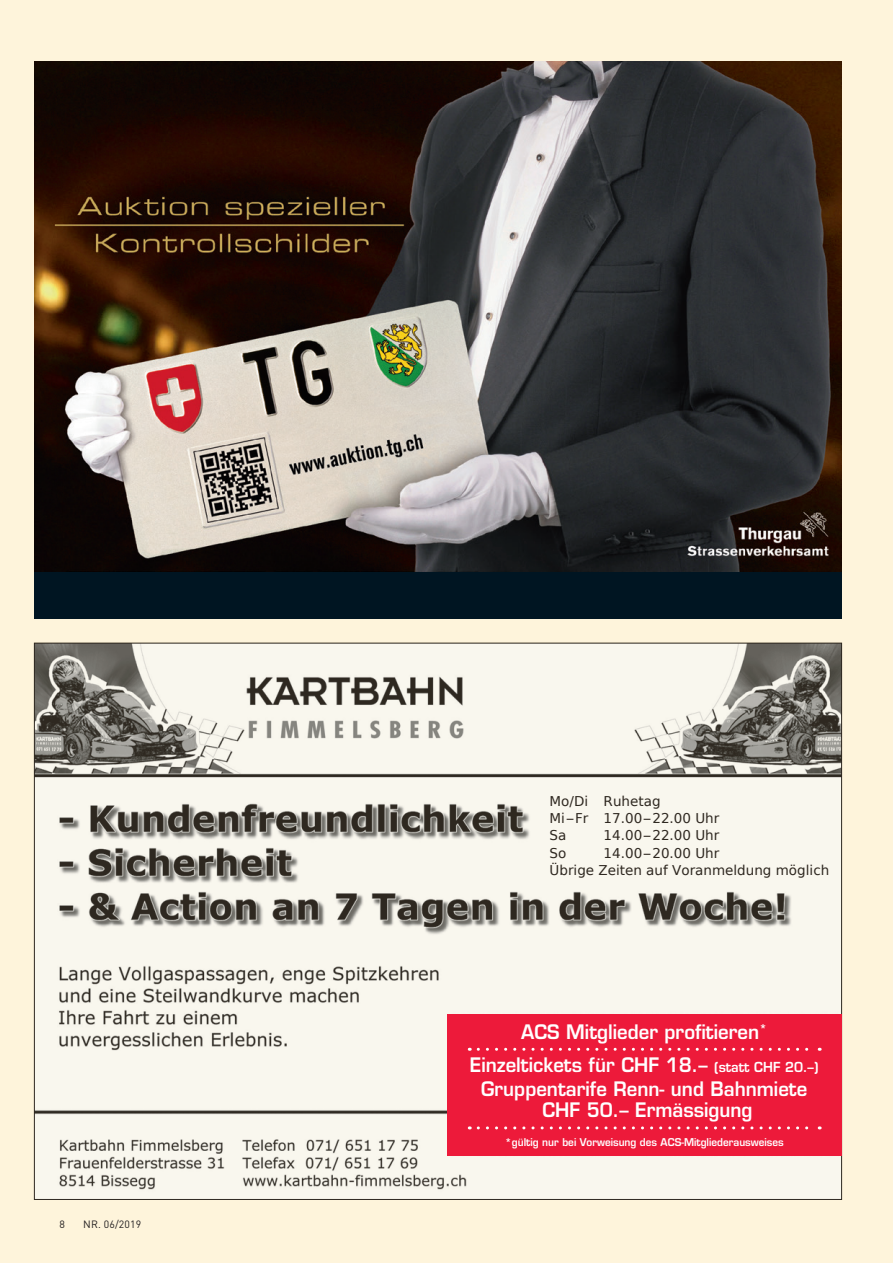
<style>
.page{position:relative;width:893px;height:1263px;background:#fef4db}
.page>*{position:absolute;margin:0;border:0;box-sizing:border-box;transform-origin:0 0}
.Fliesstext{font:600 19.5px "Eurostile";color:#fff;scale:.95 1}
.Fliesstext-2{font:13.5px "Bitstream Vera Sans";color:#231f20}
.Fliesstext-3{font:600 10.5px "Eurostile";color:#fff;scale:.95 1}
.t1{font:10.5px "DIN Pro";letter-spacing:.01em;color:#231f20}
.s1{font-size:13.5px}
</style>
<div class="page">
<div style="left:34px;top:62px;width:808px;height:557px;background:#001522"></div>
<img style="left:34px;top:62px;width:808px;height:510px">
<svg style="left:34px;top:643px;width:808px;height:557px;background:#d9d6ce"></svg>
<div style="left:447px;top:1014px;width:394px;height:141px;background:#ed1a3a"></div>
<svg style="left:478px;top:1048px;width:342px;height:3px"></svg>
<svg style="left:478px;top:1126px;width:342px;height:3px"></svg>
<p class="t1" style="left:60px;top:1216px;width:7px">8</p>
<p class="t1" style="left:83px;top:1216px;width:59px">NR. 06/2019</p>
<p class="Fliesstext-2" style="left:550px;top:793px;width:112px">Mo/Di Ruhetag</p>
<p class="Fliesstext-2" style="left:550px;top:810px;width:171px">Mi–Fr 17.00–22.00 Uhr</p>
<p class="Fliesstext-2" style="left:550px;top:828px;width:18px">Sa</p>
<p class="Fliesstext-2" style="left:604px;top:828px;width:117px">14.00–22.00 Uhr</p>
<p class="Fliesstext-2" style="left:550px;top:845px;width:18px">So</p>
<p class="Fliesstext-2" style="left:604px;top:845px;width:117px">14.00–20.00 Uhr</p>
<p class="Fliesstext-2" style="left:550px;top:862px;width:281px">Übrige Zeiten auf Voranmeldung möglich</p>
<p class="Fliesstext" style="left:521px;top:1020px;width:260px">ACS Mitglieder profitieren<sup>*</sup></p>
<p class="Fliesstext" style="left:470px;top:1053px;width:368px">Einzeltickets für CHF 18.– <span class="s1">(statt CHF 20.–)</span></p>
<p class="Fliesstext" style="left:481px;top:1077px;width:345px">Gruppentarife Renn- und Bahnmiete</p>
<p class="Fliesstext" style="left:542px;top:1098px;width:223px">CHF 50.– Ermässigung</p>
<p class="Fliesstext-3" style="left:505px;top:1135px;width:295px">*gültig nur bei Vorweisung des ACS-Mitgliederausweises</p>
</div>
